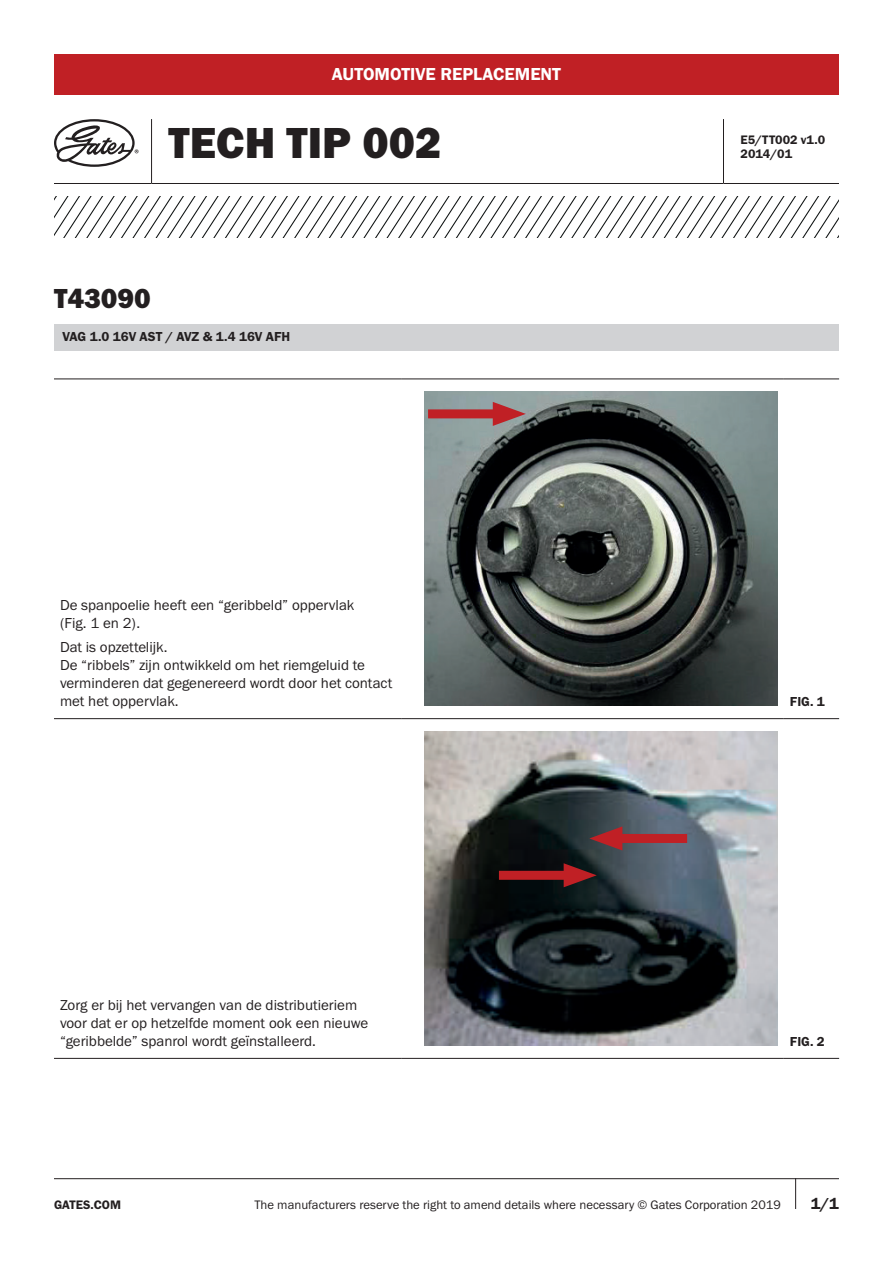
<style>
.page{position:relative;width:893px;height:1263px;background:#fff}
.page>*{position:absolute;margin:0;border:0;box-sizing:border-box;transform-origin:0 0}
.t1{font:45px "Franklin Gothic URW Hea";color:#231f20}
.t2{font:28.5px "Franklin Gothic URW Hea";color:#231f20}
.t3{font:18px "Franklin Gothic URW Dem";color:#fff}
.t4{font:16.5px "Franklin Gothic URW Dem";color:#231f20}
.t5{font:15px/18px "Franklin Gothic URW Boo";color:#231f20}
.t6{font:13.5px "Franklin Gothic URW Dem";color:#231f20}
.t7{font:12.75px "Franklin Gothic URW Boo";color:#231f20}
.t8{font:12.75px/13.5px "Franklin Gothic URW Dem";color:#231f20}
</style>
<div class="page">
<hr style="left:54px;top:1178px;width:785px;height:1px;background:#231f20">
<hr style="left:795px;top:1178px;width:1px;height:31px;background:#231f20">
<div style="left:54px;top:54px;width:785px;height:40px;background:#c02025"></div>
<hr style="left:151px;top:119px;width:1px;height:64px;background:#231f20">
<hr style="left:723px;top:119px;width:1px;height:64px;background:#231f20">
<hr style="left:54px;top:183px;width:98px;height:1px;background:#231f20">
<hr style="left:152px;top:183px;width:571px;height:1px;background:#231f20">
<hr style="left:723px;top:183px;width:116px;height:1px;background:#231f20">
<svg style="left:54px;top:119px;width:85px;height:48px"></svg>
<svg style="left:54px;top:197px;width:785px;height:40px"></svg>
<div style="left:54px;top:324px;width:785px;height:26px;background:#d1d2d4"></div>
<hr style="left:54px;top:378px;width:347px;height:1px;background:#231f20">
<hr style="left:401px;top:378px;width:383px;height:1px;background:#231f20">
<hr style="left:784px;top:378px;width:55px;height:1px;background:#231f20">
<hr style="left:54px;top:718px;width:347px;height:1px;background:#231f20">
<hr style="left:401px;top:718px;width:383px;height:1px;background:#231f20">
<hr style="left:784px;top:718px;width:55px;height:1px;background:#231f20">
<hr style="left:54px;top:1058px;width:347px;height:1px;background:#231f20">
<hr style="left:401px;top:1058px;width:383px;height:1px;background:#231f20">
<hr style="left:784px;top:1058px;width:55px;height:1px;background:#231f20">
<img style="left:425px;top:392px;width:353px;height:314px">
<img style="left:425px;top:731px;width:353px;height:314px">
<div style="left:428px;top:409px;width:79px;height:9px;background:#c02025"></div>
<svg style="left:493px;top:402px;width:33px;height:24px"></svg>
<div style="left:499px;top:871px;width:79px;height:9px;background:#c02025"></div>
<svg style="left:564px;top:863px;width:33px;height:24px"></svg>
<div style="left:608px;top:834px;width:79px;height:9px;background:#c02025"></div>
<svg style="left:589px;top:826px;width:33px;height:24px"></svg>
<p class="t3" style="left:332px;top:63px;width:231px">AUTOMOTIVE REPLACEMENT</p>
<h1 class="t1" style="left:169px;top:114px;width:274px">TECH TIP 002</h1>
<p class="t8" style="left:740px;top:133px;width:86px">E5/TT002 v1.0<br>2014/01</p>
<h2 class="t2" style="left:54px;top:280px;width:99px">T43090</h2>
<p class="t6" style="left:63px;top:329px;width:229px">VAG 1.0 16V AST / AVZ &amp; 1.4 16V AFH</p>
<p class="t5" style="left:60px;top:595px;width:296px">De spanpoelie heeft een “geribbeld” oppervlak (Fig. 1 en 2).</p>
<p class="t5" style="left:60px;top:638px;width:334px">Dat is opzettelijk.<br>De “ribbels” zijn ontwikkeld om het riemgeluid te verminderen dat gegenereerd wordt door het contact met het oppervlak.</p>
<p class="t5" style="left:60px;top:995px;width:310px">Zorg er bij het vervangen van de distributieriem voor dat er op hetzelfde moment ook een nieuwe “geribbelde” spanrol wordt geïnstalleerd.</p>
<p class="t6" style="left:790px;top:693px;width:37px">FIG. 1</p>
<p class="t6" style="left:790px;top:1033px;width:37px">FIG. 2</p>
<p class="t8" style="left:54px;top:1198px;width:69px">GATES.COM</p>
<p class="t7" style="left:254px;top:1197px;width:528px">The manufacturers reserve the right to amend details where necessary © Gates Corporation 2019</p>
<p class="t4" style="left:811px;top:1193px;width:30px">1/1</p>
</div>
